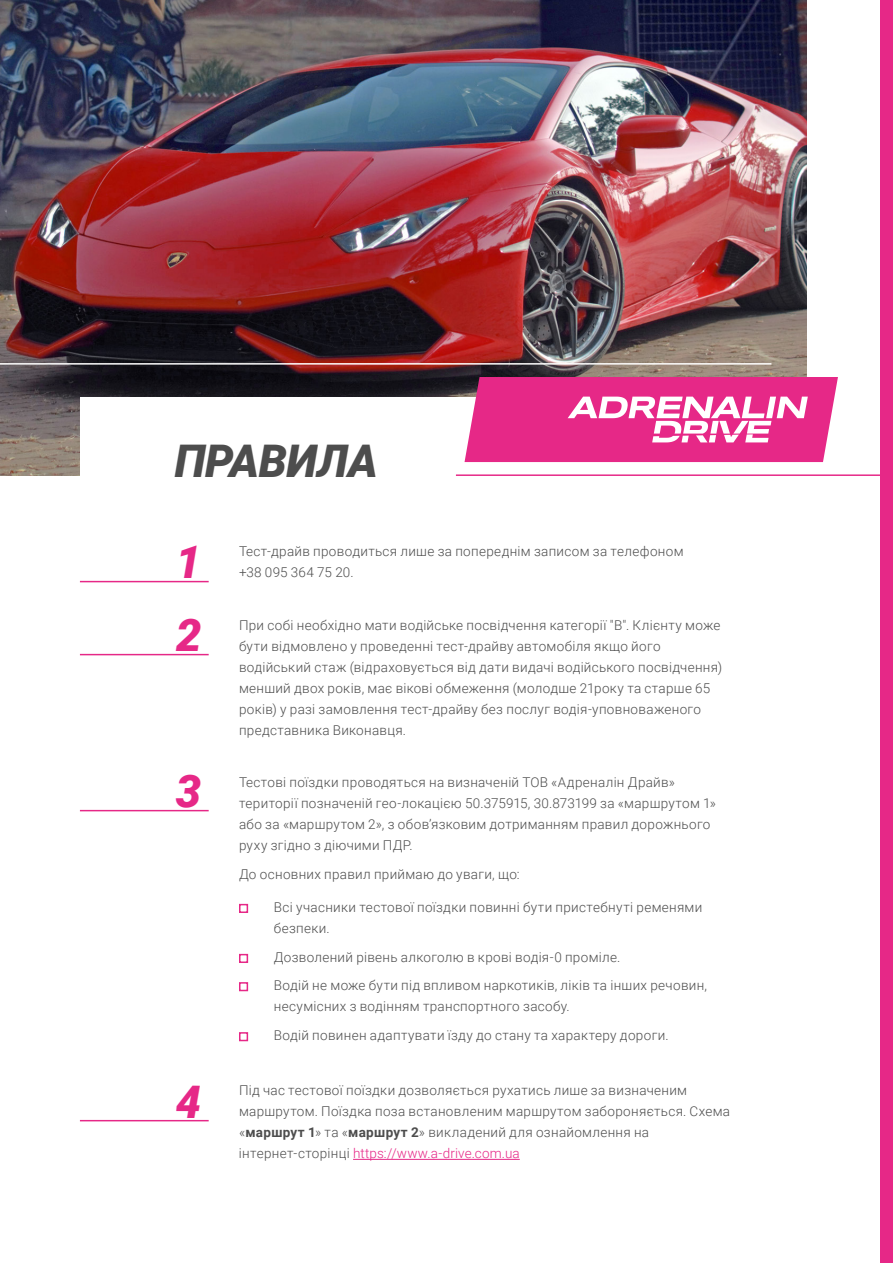
<style>
.page{position:relative;width:893px;height:1263px;background:#fff}
.page>*{position:absolute;margin:0;border:0;box-sizing:border-box;transform-origin:0 0}
.t1{font:italic 900 45px "Roboto";letter-spacing:-.01em;color:#4d4d4d}
.t2{font:italic 900 45px/73.1px "Roboto";color:#e62887}
.t3{font:300 13.5px/21px "Roboto";letter-spacing:.02em;color:#4d4d4d}
.s1{font-weight:700}
.s2{color:#e62887}
</style>
<div class="page">
<img style="left:0;top:0;width:807px;height:476px">
<div style="left:80px;top:397px;width:728px;height:91px;background:#fff"></div>
<svg style="left:455px;top:460px;width:368px;height:16px"></svg>
<hr style="left:353px;top:1159px;width:167px;height:1px;background:#e62887">
<hr style="left:456px;top:474px;width:431px;height:2px;background:#e62887">
<hr style="left:80px;top:581px;width:129px;height:1px;background:#e62887">
<hr style="left:80px;top:654px;width:129px;height:1px;background:#e62887">
<hr style="left:80px;top:810px;width:129px;height:1px;background:#e62887">
<hr style="left:80px;top:1120px;width:129px;height:1px;background:#e62887">
<hr style="left:0;top:363px;width:771px;height:2px;background:#fff">
<svg style="left:465px;top:377px;width:373px;height:85px;background:#e84a99"></svg>
<div style="left:239px;top:904px;width:9px;height:9px;border:2px solid #e62887"></div>
<div style="left:239px;top:954px;width:9px;height:9px;border:2px solid #e62887"></div>
<div style="left:239px;top:982px;width:9px;height:9px;border:2px solid #e62887"></div>
<div style="left:239px;top:1032px;width:9px;height:9px;border:2px solid #e62887"></div>
<div style="left:880px;top:0;width:13px;height:1263px;background:#e62887"></div>
<h1 class="t1" style="left:175px;top:430px;width:205px">ПРАВИЛА</h1>
<h1 class="t2" style="left:176px;top:524px;width:27px">1<br>2</h1>
<h1 class="t2" style="left:176px;top:753px;width:27px">3</h1>
<h1 class="t2" style="left:176px;top:1063px;width:27px">4</h1>
<p class="t3" style="left:239px;top:540px;width:446px">Тест-драйв проводиться лише за попереднім записом за телефоном +38 095 364 75 20.</p>
<p class="t3" style="left:239px;top:614px;width:485px">При собі необхідно мати водійське посвідчення категорії "B". Клієнту може бути відмовлено у проведенні тест-драйву автомобіля якщо його водійський стаж (відраховується від дати видачі водійського посвідчення) менший двох років, має вікові обмеження (молодше 21року та старше 65 років) у разі замовлення тест-драйву без послуг водія-уповноваженого представника Виконавця.</p>
<p class="t3" style="left:239px;top:771px;width:479px">Тестові поїздки проводяться на визначеній ТОВ «Адреналін Драйв» території позначеній гео-локацією 50.375915, 30.873199 за «маршрутом 1» або за «маршрутом 2», з обов’язковим дотриманням правил дорожнього руху згідно з діючими ПДР.</p>
<p class="t3" style="left:239px;top:863px;width:282px">До основних правил приймаю до уваги, що:</p>
<p class="t3" style="left:274px;top:896px;width:430px">Всі учасники тестової поїздки повинні бути пристебнуті ременями безпеки.</p>
<p class="t3" style="left:274px;top:942px;width:435px;line-height:28.5px">Дозволений рівень алкоголю в крові водія-0 проміле.<br>Водій не може бути під впливом наркотиків, ліків та інших речовин,</p>
<p class="t3" style="left:274px;top:992px;width:396px;line-height:28.5px">несумісних з водінням транспортного засобу.<br>Водій повинен адаптувати їзду до стану та характеру дороги.</p>
<p class="t3" style="left:239px;top:1079px;width:493px">Під час тестової поїздки дозволяється рухатись лише за визначеним маршрутом. Поїздка поза встановленим маршрутом забороняється. Схема «<span class="s1">маршрут 1</span>» та «<span class="s1">маршрут 2</span>» викладений для ознайомлення на інтернет-сторінці <span class="s2">https://www.a-drive.com.ua</span></p>
</div>
